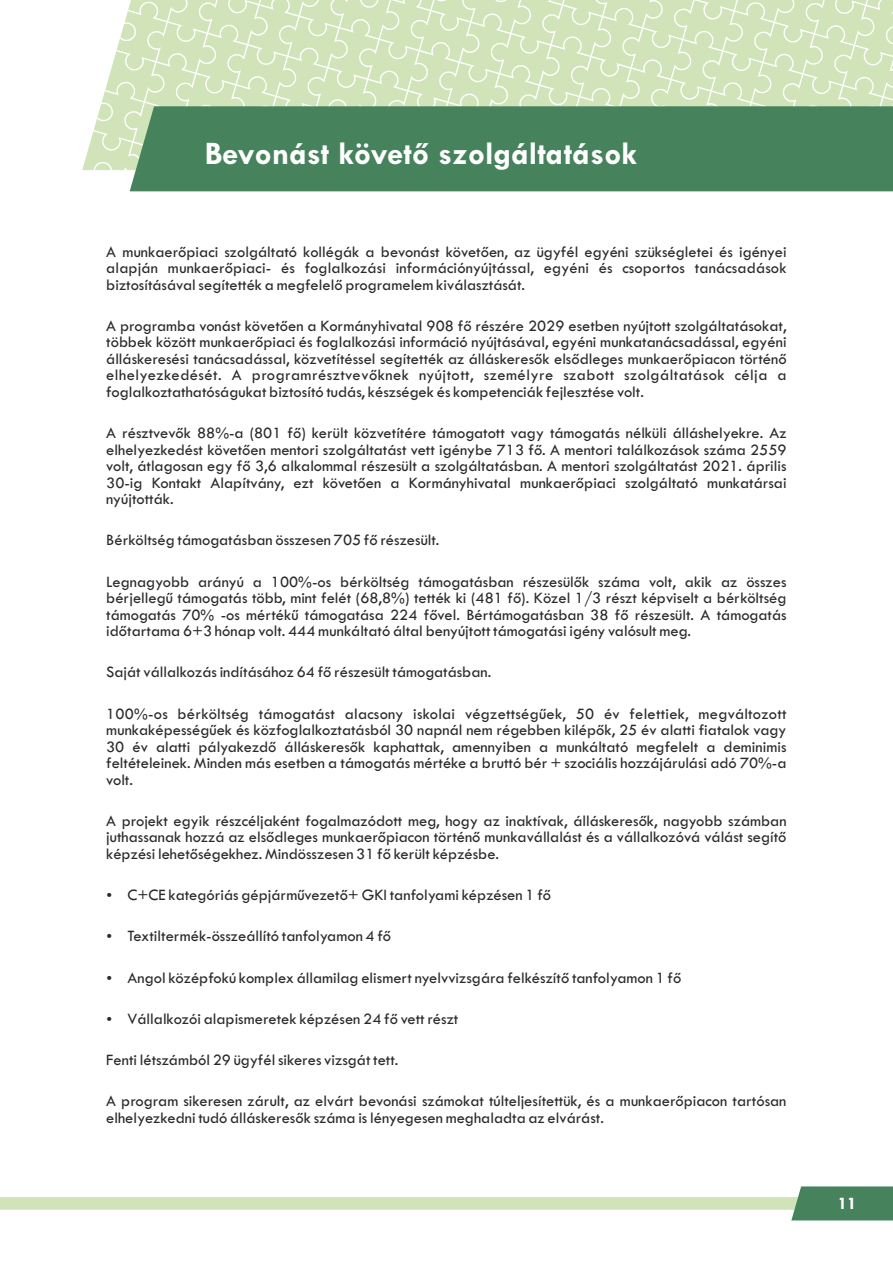
<style>
.page{position:relative;width:893px;height:1263px;background:#fff}
.page>*{position:absolute;margin:0;border:0;box-sizing:border-box;transform-origin:0 0}
.t1{font:700 33px "Tw Cen";color:#fefefe}
.t2{font:700 18px "Tw Cen";color:#fefefe}
.t3{font:16.5px/16.5px "Tw Cen";color:#2b2a29;text-align:justify}
</style>
<div class="page">
<svg style="left:82px;top:0;width:811px;height:170px;background:#d7e7c3"></svg>
<div style="left:130px;top:106px;width:763px;height:85px;background:#46825c"></div>
<div style="left:0;top:1197px;width:893px;height:13px;background:#d1e4b9"></div>
<svg style="left:791px;top:1186px;width:102px;height:34px;background:#518965"></svg>
<h1 class="t1" style="left:205px;top:142px;width:434px">Bevonást követő szolgáltatások</h1>
<p class="t3" style="left:106px;top:244px;width:682px">A munkaerőpiaci szolgáltató kollégák a bevonást követően, az ügyfél egyéni szükségletei és igényei alapján munkaerőpiaci- és foglalkozási információnyújtással, egyéni és csoportos tanácsadások biztosításával segítették a megfelelő programelem kiválasztását.</p>
<p class="t3" style="left:106px;top:318px;width:682px">A programba vonást követően a Kormányhivatal 908 fő részére 2029 esetben nyújtott szolgáltatásokat, többek között munkaerőpiaci és foglalkozási információ nyújtásával, egyéni munkatanácsadással, egyéni álláskeresési tanácsadással, közvetítéssel segítették az álláskeresők elsődleges munkaerőpiacon történő elhelyezkedését. A programrésztvevőknek nyújtott, személyre szabott szolgáltatások célja a foglalkoztathatóságukat biztosító tudás, készségek és kompetenciák fejlesztése volt.</p>
<p class="t3" style="left:106px;top:426px;width:682px">A résztvevők 88%-a (801 fő) került közvetítére támogatott vagy támogatás nélküli álláshelyekre. Az elhelyezkedést követően mentori szolgáltatást vett igénybe 713 fő. A mentori találkozások száma 2559 volt, átlagosan egy fő 3,6 alkalommal részesült a szolgáltatásban. A mentori szolgáltatást 2021. április 30-ig Kontakt Alapítvány, ezt követően a Kormányhivatal munkaerőpiaci szolgáltató munkatársai nyújtották.</p>
<p class="t3" style="left:106px;top:533px;width:335px">Bérköltség támogatásban összesen 705 fő részesült.</p>
<p class="t3" style="left:106px;top:574px;width:682px">Legnagyobb arányú a 100%-os bérköltség támogatásban részesülők száma volt, akik az összes bérjellegű támogatás több, mint felét (68,8%) tették ki (481 fő). Közel 1/3 részt képviselt a bérköltség támogatás 70% -os mértékű támogatása 224 fővel. Bértámogatásban 38 fő részesült. A támogatás időtartama 6+3 hónap volt. 444 munkáltató által benyújtott támogatási igény valósult meg.</p>
<p class="t3" style="left:106px;top:665px;width:387px">Saját vállalkozás indításához 64 fő részesült támogatásban.</p>
<p class="t3" style="left:106px;top:706px;width:682px">100%-os bérköltség támogatást alacsony iskolai végzettségűek, 50 év felettiek, megváltozott munkaképességűek és közfoglalkoztatásból 30 napnál nem régebben kilépők, 25 év alatti fiatalok vagy 30 év alatti pályakezdő álláskeresők kaphattak, amennyiben a munkáltató megfelelt a deminimis feltételeinek. Minden más esetben a támogatás mértéke a bruttó bér + szociális hozzájárulási adó 70%-a volt.</p>
<p class="t3" style="left:106px;top:813px;width:682px">A projekt egyik részcéljaként fogalmazódott meg, hogy az inaktívak, álláskeresők, nagyobb számban juthassanak hozzá az elsődleges munkaerőpiacon történő munkavállalást és a vállalkozóvá válást segítő képzési lehetőségekhez. Mindösszesen 31 fő került képzésbe.</p>
<p class="t3" style="left:128px;top:888px;width:425px">C+CE kategóriás gépjárművezető+ GKI tanfolyami képzésen 1 fő</p>
<p class="t3" style="left:128px;top:929px;width:265px">Textiltermék-összeállító tanfolyamon 4 fő</p>
<p class="t3" style="left:128px;top:970px;width:555px">Angol középfokú komplex államilag elismert nyelvvizsgára felkészítő tanfolyamon 1 fő</p>
<p class="t3" style="left:128px;top:1011px;width:332px">Vállalkozói alapismeretek képzésen 24 fő vett részt</p>
<p class="t3" style="left:106px;top:1053px;width:294px">Fenti létszámból 29 ügyfél sikeres vizsgát tett.</p>
<p class="t3" style="left:106px;top:1094px;width:682px">A program sikeresen zárult, az elvárt bevonási számokat túlteljesítettük, és a munkaerőpiacon tartósan elhelyezkedni tudó álláskeresők száma is lényegesen meghaladta az elvárást.</p>
<p class="t2" style="left:838px;top:1196px;width:21px">11</p>
</div>
